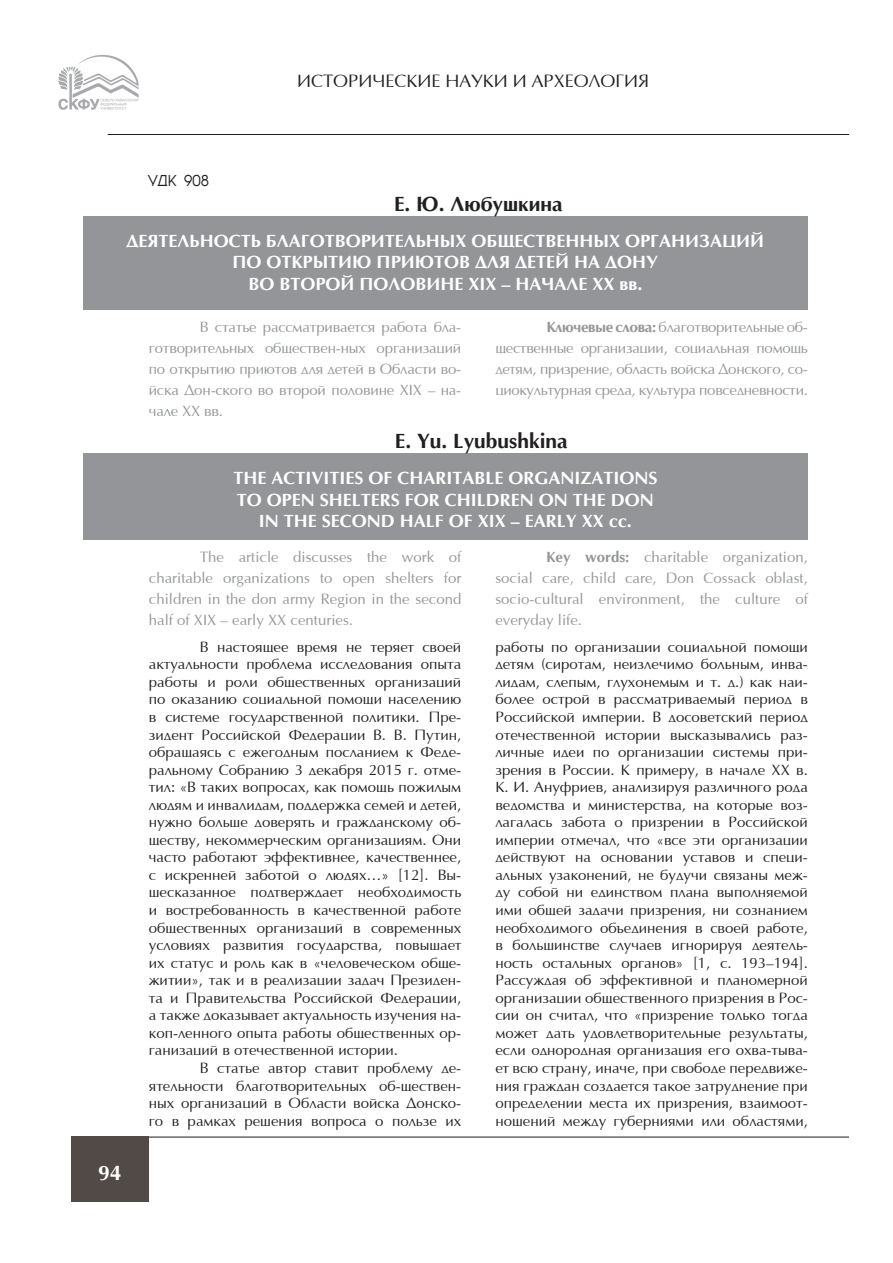
<style>
.page{position:relative;width:893px;height:1263px;background:#fff}
.page>*{position:absolute;margin:0;border:0;box-sizing:border-box;transform-origin:0 0}
.Автор{font:700 21px "AG Opus";color:#231f20}
.t1{font:700 21px "AG Opus";color:#fff}
.t2{font:700 18px "AG Opus";color:#fff}
.t3{font:18px "AG Opus";color:#231f20}
.осн{font:15px/17.5px "AG Opus";color:#231f20;text-align:justify}
.Серый{font:15px/21px "AG Opus";letter-spacing:-.005em;color:#939598;text-align:justify}
.УДК{font:15px "AG Avant Garde Cyr";color:#231f20}
.s1{font-weight:700}
</style>
<div class="page">
<hr style="left:108px;top:134px;width:741px;height:1px;background:#231f20">
<svg style="left:58px;top:55px;width:81px;height:55px"></svg>
<hr style="left:108px;top:1137px;width:741px;height:1px;background:#231f20">
<div style="left:71px;top:1136px;width:77px;height:66px;background:#524a47"></div>
<div style="left:83px;top:216px;width:725px;height:94px;background:#939598"></div>
<div style="left:83px;top:454px;width:725px;height:86px;background:#939598"></div>
<p class="УДК" style="left:148px;top:172px;width:63px">УДК 908</p>
<p class="t3" style="left:297px;top:72px;width:354px">ИСТОРИЧЕСКИЕ НАУКИ И АРХЕОЛОГИЯ</p>
<p class="Автор" style="left:394px;top:192px;width:170px">Е. Ю. Любушкина</p>
<p class="t2" style="left:127px;top:231px;width:639px">ДЕЯТЕЛЬНОСТЬ БЛАГОТВОРИТЕЛЬНЫХ ОБЩЕСТВЕННЫХ ОРГАНИЗАЦИЙ</p>
<p class="t2" style="left:233px;top:252px;width:427px">ПО ОТКРЫТИЮ ПРИЮТОВ ДЛЯ ДЕТЕЙ НА ДОНУ</p>
<p class="t2" style="left:248px;top:274px;width:396px">ВО ВТОРОЙ ПОЛОВИНЕ XIX – НАЧАЛЕ XX вв.</p>
<p class="Серый" style="left:149px;top:317px;width:314px;text-indent:51px">В статье рассматривается работа бла&shy;готворительных обществен-ных организаций по открытию приютов для детей в Области во&shy;йска Дон-ского во второй половине XIX – на&shy;чале XX вв.</p>
<p class="Серый" style="left:495px;top:317px;width:314px;text-indent:51px"><span class="s1">Ключевые слова:</span> благотворительные об&shy;щественные организации, социальная помощь детям, призрение, область войска Донского, со&shy;циокультурная среда, культура повседневности.</p>
<p class="Автор" style="left:395px;top:429px;width:174px">E. Yu. Lyubushkina</p>
<p class="t2" style="left:233px;top:468px;width:426px">THE ACTIVITIES OF CHARITABLE ORGANIZATIONS</p>
<p class="t2" style="left:237px;top:490px;width:419px">TO OPEN SHELTERS FOR CHILDREN ON THE DON</p>
<p class="t2" style="left:259px;top:511px;width:375px">IN THE SECOND HALF OF XIX – EARLY XX cc.</p>
<h1 class="t1" style="left:98px;top:1161px;width:25px">94</h1>
<p class="Серый" style="left:149px;top:547px;width:314px;text-indent:51px">The article discusses the work of charitable organizations to open shelters for children in the don army Region in the second half of XIX – early XX centuries.</p>
<p class="Серый" style="left:495px;top:547px;width:314px;text-indent:51px"><span class="s1">Key words:</span> charitable organization, social care, child care, Don Cossack oblast, socio-cultural environment, the culture of everyday life.</p>
<p class="осн" style="left:149px;top:639px;width:314px;text-indent:51px">В настоящее время не теряет своей актуальности проблема исследования опыта работы и роли общественных организаций по оказанию социальной помощи населению в системе государственной политики. Пре&shy;зидент Российской Федерации В. В. Путин, обращаясь с ежегодным посланием к Феде&shy;ральному Собранию 3 декабря 2015 г. отме&shy;тил: «В таких вопросах, как помощь пожилым людям и инвалидам, поддержка семей и детей, нужно больше доверять и гражданскому об&shy;ществу, некоммерческим организациям. Они часто работают эффективнее, качественнее, с искренней заботой о людях…» [12]. Вы&shy;шесказанное подтверждает необходимость и востребованность в качественной работе общественных организаций в современных условиях развития государства, повышает их статус и роль как в «человеческом обще&shy;житии», так и в реализации задач Президен&shy;та и Правительства Российской Федерации, а также доказывает актуальность изучения на&shy;коп-ленного опыта работы общественных ор&shy;ганизаций в отечественной истории.</p>
<p class="осн" style="left:149px;top:1060px;width:314px;text-indent:51px">В статье автор ставит проблему де&shy;ятельности благотворительных об-ществен&shy;ных организаций в Области войска Донско&shy;го в рамках решения вопроса о пользе их</p>
<p class="осн" style="left:495px;top:639px;width:314px">работы по организации социальной помощи детям (сиротам, неизлечимо больным, инва&shy;лидам, слепым, глухонемым и т. д.) как наи&shy;более острой в рассматриваемый период в Российской империи. В досоветский период отечественной истории высказывались раз&shy;личные идеи по организации системы при&shy;зрения в России. К примеру, в начале XX в.<br>К. И. Ануфриев, анализируя различного рода ведомства и министерства, на которые воз&shy;лагалась забота о призрении в Российской империи отмечал, что «все эти организации действуют на основании уставов и специ&shy;альных узаконений, не будучи связаны меж&shy;ду собой ни единством плана выполняемой ими общей задачи призрения, ни сознанием необходимого объединения в своей работе, в большинстве случаев игнорируя деятель&shy;ность остальных органов» [1, c. 193–194].<br>Рассуждая об эффективной и планомерной организации общественного призрения в Рос&shy;сии он считал, что «призрение только тогда может дать удовлетворительные результаты, если однородная организация его охва-тыва&shy;ет всю страну, иначе, при свободе передвиже&shy;ния граждан создается такое затруднение при определении места их призрения, взаимоот&shy;ношений между губерниями или областями,</p>
</div>
